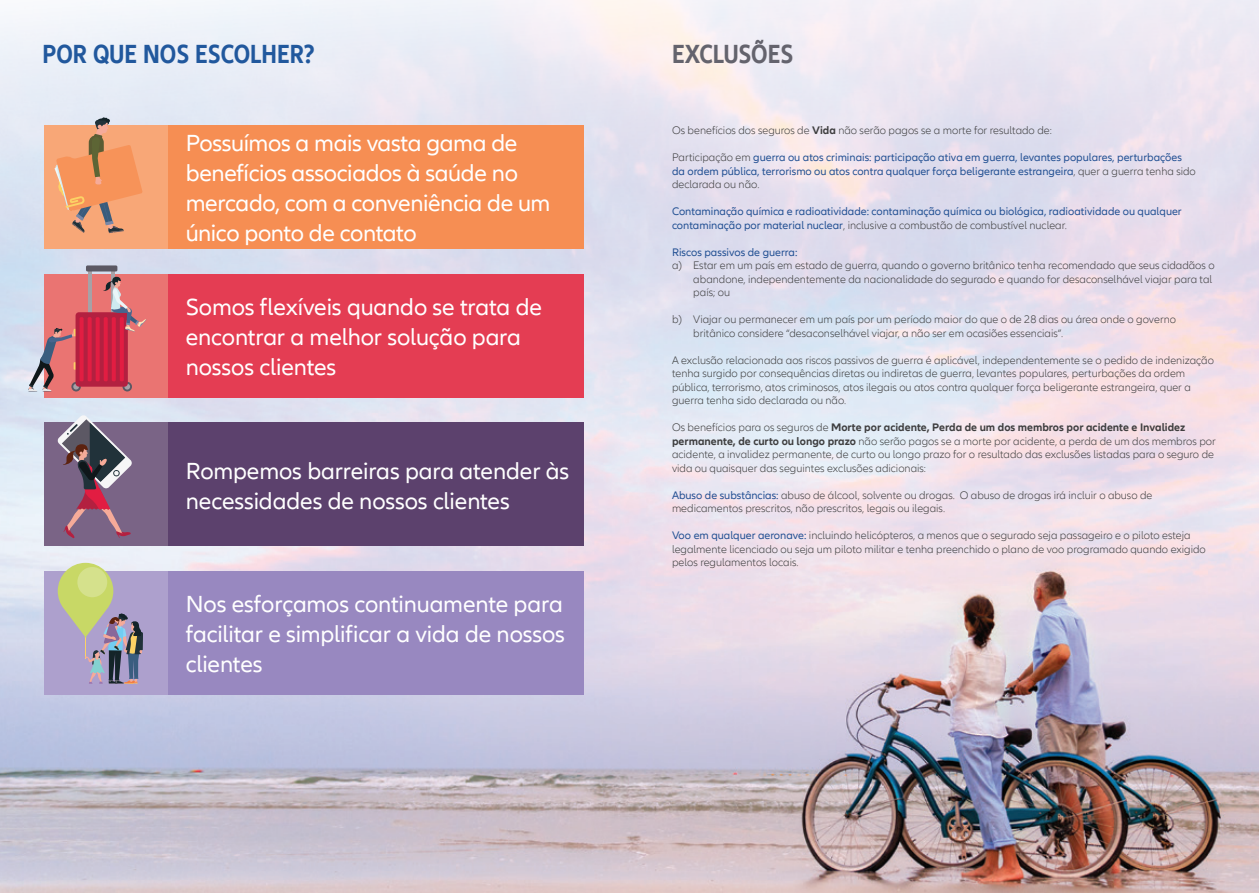
<style>
.page{position:relative;width:1259px;height:893px;background:#fff}
.page>*{position:absolute;margin:0;border:0;box-sizing:border-box;transform-origin:0 0}
.t1{font:700 condensed 27px "Allianz Neo";color:#21589d}
.t2{font:700 condensed 27px "Allianz Neo";color:#64636d}
.t3{font:24px/30px "Allianz Neo";letter-spacing:-.01em;color:#fff}
.t4{font:300 11.25px/13.5px "Allianz Neo";color:#3e3e3f}
.t5{font:11.25px/13.5px "Allianz Neo";color:#225093}
.s1{font-weight:700}
.s2{font-weight:300;color:#3e3e3f}
.s3{font-weight:400;color:#225093}
</style>
<div class="page">
<img style="left:0;top:0;width:1259px;height:893px">
<div style="left:168px;top:571px;width:416px;height:124px;background:#9888c0"></div>
<div style="left:168px;top:423px;width:416px;height:123px;background:#5c416d"></div>
<div style="left:168px;top:125px;width:416px;height:123px;background:#f68e53"></div>
<div style="left:168px;top:274px;width:416px;height:124px;background:#e43d53"></div>
<div style="left:44px;top:125px;width:124px;height:123px;background:#f8a777"></div>
<div style="left:44px;top:274px;width:124px;height:124px;background:#ea7472"></div>
<div style="left:44px;top:423px;width:124px;height:123px;background:#7a6486"></div>
<div style="left:44px;top:571px;width:124px;height:124px;background:#ada0cd"></div>
<svg style="left:58px;top:563px;width:85px;height:121px"></svg>
<svg style="left:122px;top:382px;width:10px;height:9px"></svg>
<svg style="left:124px;top:384px;width:6px;height:6px"></svg>
<hr style="left:88px;top:268px;width:4px;height:49px;background:#a7a1a7">
<svg style="left:111px;top:271px;width:4px;height:6px"></svg>
<div style="left:76px;top:312px;width:52px;height:75px;background:#b32040;border-radius:3px"></div>
<svg style="left:80px;top:317px;width:4px;height:64px"></svg>
<svg style="left:88px;top:317px;width:4px;height:64px"></svg>
<svg style="left:96px;top:317px;width:4px;height:64px"></svg>
<svg style="left:104px;top:317px;width:4px;height:64px"></svg>
<hr style="left:112px;top:317px;width:4px;height:64px;background:#e21d42;border-radius:2px">
<hr style="left:120px;top:317px;width:4px;height:64px;background:#e21d42;border-radius:2px">
<div style="left:86px;top:265px;width:31px;height:6px;background:#5b5863;border-radius:2px"></div>
<svg style="left:103px;top:277px;width:43px;height:55px"></svg>
<svg style="left:28px;top:328px;width:51px;height:64px"></svg>
<svg style="left:54px;top:117px;width:88px;height:116px"></svg>
<svg style="left:58px;top:415px;width:74px;height:123px"></svg>
<h1 class="t1" style="left:43px;top:39px;width:274px">POR QUE NOS ESCOLHER?</h1>
<h2 class="t3" style="left:186px;top:128px;width:366px">Possuímos a mais vasta gama de benefícios associados à saúde no mercado, com a conveniência de um único ponto de contato</h2>
<h2 class="t3" style="left:186px;top:293px;width:358px">Somos flexíveis quando se trata de encontrar a melhor solução para nossos clientes</h2>
<h2 class="t3" style="left:186px;top:456px;width:385px">Rompemos barreiras para atender às necessidades de nossos clientes</h2>
<h2 class="t3" style="left:186px;top:590px;width:381px;text-align:justify">Nos esforçamos continuamente para facilitar e simplificar a vida de nossos clientes</h2>
<h1 class="t2" style="left:672px;top:39px;width:123px">EXCLUSÕES</h1>
<p class="t4" style="left:672px;top:124px;width:381px">Os benefícios dos seguros de <span class="s1">Vida</span> não serão pagos se a morte for resultado de:</p>
<p class="t5" style="left:672px;top:151px;width:525px"><span class="s2">Participação em</span> guerra ou atos criminais: participação ativa em guerra, levantes populares, perturbações da ordem pública, terrorismo ou atos contra qualquer força beligerante estrangeira<span class="s2">, quer a guerra tenha sido declarada ou não.</span></p>
<p class="t5" style="left:672px;top:205px;width:511px">Contaminação química e radioatividade: contaminação química ou biológica, radioatividade ou qualquer contaminação por material nuclear<span class="s2">, inclusive a combustão de combustível nuclear.</span></p>
<p class="t5" style="left:672px;top:245px;width:127px">Riscos passivos de guerra:</p>
<p class="t4" style="left:693px;top:259px;width:523px;text-indent:-21px">a) Estar em um país em estado de guerra, quando o governo britânico tenha recomendado que seus cidadãos o abandone, independentemente da nacionalidade do segurado e quando for desaconselhável viajar para tal país; ou</p>
<p class="t4" style="left:693px;top:313px;width:484px;text-indent:-21px">b) Viajar ou permanecer em um país por um período maior do que o de 28 dias ou área onde o governo britânico considere “desaconselhável viajar, a não ser em ocasiões essenciais”.</p>
<p class="t4" style="left:672px;top:353px;width:543px">A exclusão relacionada aos riscos passivos de guerra é aplicável, independentemente se o pedido de indenização tenha surgido por consequências diretas ou indiretas de guerra, levantes populares, perturbações da ordem pública, terrorismo, atos criminosos, atos ilegais ou atos contra qualquer força beligerante estrangeira, quer a guerra tenha sido declarada ou não.</p>
<p class="t4" style="left:672px;top:421px;width:545px">Os benefícios para os seguros de <span class="s1">Morte por acidente, Perda de um dos membros por acidente e Invalidez permanente, de curto ou longo prazo</span> não serão pagos se a morte por acidente, a perda de um dos membros por acidente, a invalidez permanente, de curto ou longo prazo for o resultado das exclusões listadas para o seguro de vida ou quaisquer das seguintes exclusões adicionais:</p>
<p class="t4" style="left:672px;top:488px;width:482px"><span class="s3">Abuso de substâncias:</span> abuso de álcool, solvente ou drogas. O abuso de drogas irá incluir o abuso de medicamentos prescritos, não prescritos, legais ou ilegais.</p>
<p class="t4" style="left:672px;top:529px;width:535px"><span class="s3">Voo em qualquer aeronave:</span> incluindo helicópteros, a menos que o segurado seja passageiro e o piloto esteja legalmente licenciado ou seja um piloto militar e tenha preenchido o plano de voo programado quando exigido pelos regulamentos locais.</p>
</div>
